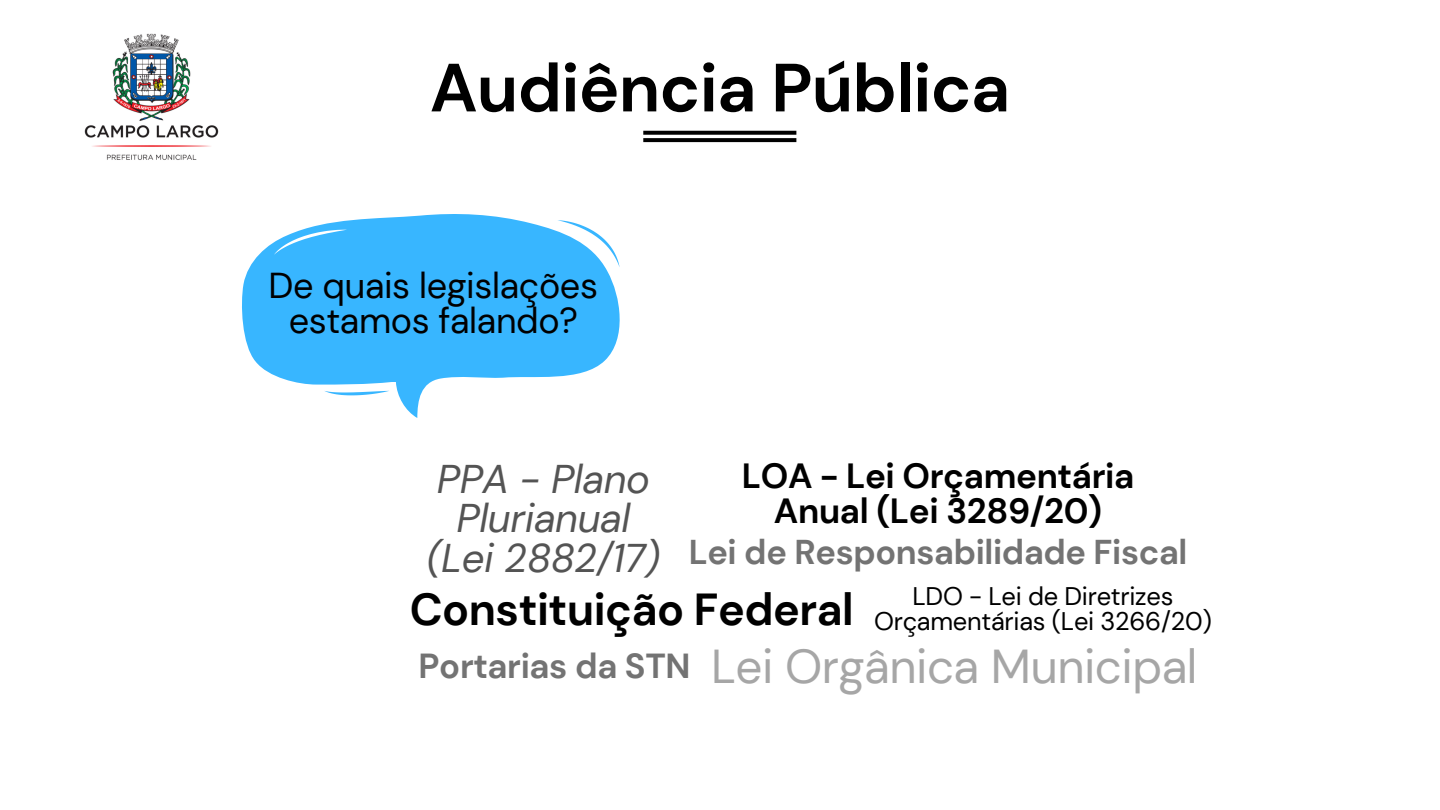
<style>
.page{position:relative;width:1440px;height:810px;background:#fff}
.page>*{position:absolute;margin:0;border:0;box-sizing:border-box;transform-origin:0 0}
.t1{font:700 68.1px "DM Sans";letter-spacing:-.01em;color:#000}
.t2{font:47.5px "DM Sans";letter-spacing:-.01em;color:#a6a6a6}
.t3{font:700 44.8px "DM Sans";letter-spacing:-.01em;color:#000}
.t4{font:italic 40px/39.6px "DM Sans";letter-spacing:-.01em;color:#545454;text-align:center}
.t5{font:36px/35.2px "DM Sans";letter-spacing:-.01em;color:#000;text-align:center}
.t6{font:700 34.9px/34.6px "DM Sans";letter-spacing:-.01em;color:#000;text-align:center}
.t7{font:700 34.7px "DM Sans";letter-spacing:-.01em;color:#737373}
.t8{font:700 34.4px "DM Sans";letter-spacing:-.01em;color:#737373}
.t9{font:25.4px/25.2px "DM Sans";letter-spacing:-.01em;color:#000;text-align:center}
</style>
<div class="page">
<svg style="left:242px;top:214px;width:378px;height:204px;fill:#38b6ff"></svg>
<svg style="left:324px;top:391px;width:65px;height:4px"></svg>
<svg style="left:557px;top:220px;width:63px;height:47px"></svg>
<svg style="left:274px;top:230px;width:73px;height:25px;background:#5ac2ff"></svg>
<img style="left:84px;top:33px;width:135px;height:127px">
<svg style="left:643px;top:131px;width:153px;height:11px"></svg>
<p class="t1" style="left:430px;top:44px;width:582px">Audiência Pública</p>
<p class="t5" style="left:269px;top:268px;width:331px">De quais legislações estamos falando?</p>
<p class="t4" style="left:427px;top:459px;width:235px">PPA - Plano<br>Plurianual (Lei 2882/17)</p>
<p class="t6" style="left:742px;top:459px;width:394px">LOA - Lei Orçamentária<br>Anual (Lei 3289/20)</p>
<p class="t3" style="left:410px;top:581px;width:446px">Constituição Federal</p>
<p class="t8" style="left:689px;top:530px;width:500px">Lei de Responsabilidade Fiscal</p>
<p class="t9" style="left:874px;top:584px;width:339px">LDO - Lei de Diretrizes<br>Orçamentárias (Lei 3266/20)</p>
<p class="t7" style="left:419px;top:644px;width:273px">Portarias da STN</p>
<p class="t2" style="left:711px;top:636px;width:488px">Lei Orgânica Municipal</p>
</div>
